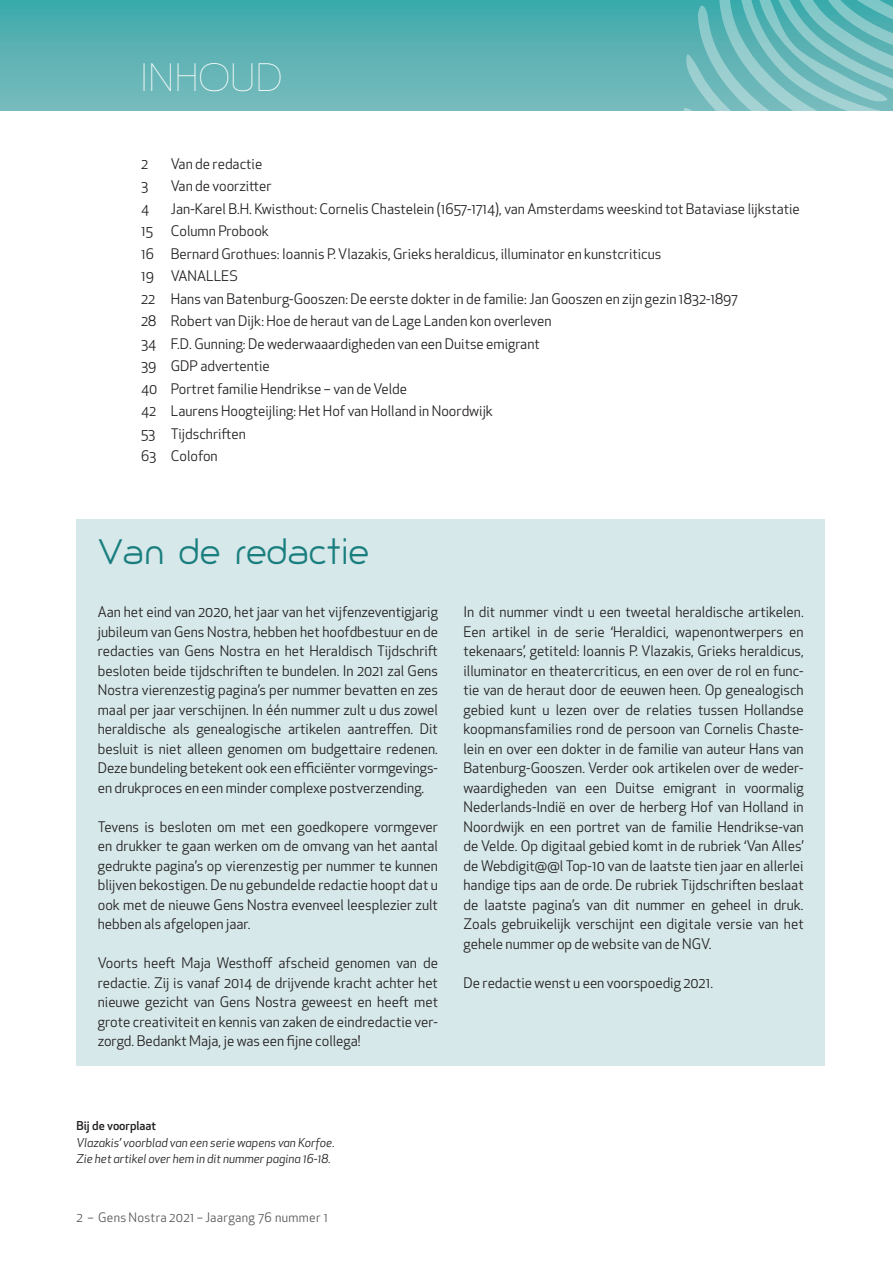
<style>
.page{position:relative;width:893px;height:1263px;background:#fff}
.page>*{position:absolute;margin:0;border:0;box-sizing:border-box;transform-origin:0 0}
.t1{font:100 37.5px "Giorgio";letter-spacing:.05em;color:#fff}
.t2{font:33px "Giorgio";color:#1a7e7f}
.t3{font:14.25px/19.5px "Apex New";color:#231f20;text-align:justify}
.t4{font:12.75px "Apex New";letter-spacing:.025em;color:#57585a}
.t5{font:italic 12px/16.5px "Apex New";color:#231f20}
.t6{font:500 12px "Apex New";color:#231f20}
</style>
<div class="page">
<div style="left:0;top:0;width:893px;height:111px;background:linear-gradient(to bottom,#3da9ab,#7bbbbd)"></div>
<svg style="left:683px;top:0;width:210px;height:111px;background:#75bebf"></svg>
<div style="left:77px;top:520px;width:748px;height:546px;background:#d6e8e9"></div>
<h1 class="t1" style="left:141px;top:55px;width:142px">INHOUD</h1>
<p class="t3" style="left:141px;top:154px;width:9px">2</p>
<p class="t3" style="left:171px;top:154px;width:93px">Van de redactie</p>
<p class="t3" style="left:141px;top:176px;width:9px">3</p>
<p class="t3" style="left:171px;top:176px;width:102px">Van de voorzitter</p>
<p class="t3" style="left:141px;top:199px;width:10px">4</p>
<p class="t3" style="left:171px;top:199px;width:631px">Jan-Karel B.H. Kwisthout: Cornelis Chastelein (1657-1714), van Amsterdams weeskind tot Bataviase lijkstatie</p>
<p class="t3" style="left:141px;top:221px;width:13px">15</p>
<p class="t3" style="left:141px;top:220px;width:598px;line-height:22.5px;text-align:left;text-indent:30px">Column Probook<br>16 Bernard Grothues: Ioannis P. Vlazakis, Grieks heraldicus, illuminator en kunstcriticus<br>19 VANALLES<br>22 Hans van Batenburg-Gooszen: De eerste dokter in de familie: Jan Gooszen en zijn gezin 1832-1897<br>28 Robert van Dijk: Hoe de heraut van de Lage Landen kon overleven<br>34 F.D. Gunning: De wederwaaardigheden van een Duitse emigrant<br>39 GDP advertentie<br>40 Portret familie Hendrikse – van de Velde<br>42 Laurens Hoogteijling: Het Hof van Holland in Noordwijk<br>53 Tijdschriften<br>63 Colofon</p>
<h2 class="t2" style="left:98px;top:531px;width:273px">Van de redactie</h2>
<p class="t3" style="left:98px;top:602px;width:342px">Aan het eind van 2020, het jaar van het vijfenzeventigjarig jubileum van Gens Nostra, hebben het hoofdbestuur en de redacties van Gens Nostra en het Heraldisch Tijdschrift besloten beide tijdschriften te bundelen. In 2021 zal Gens Nostra vierenzestig pagina’s per nummer bevatten en zes maal per jaar verschijnen. In één nummer zult u dus zowel heraldische als genealogische artikelen aantreffen. Dit besluit is niet alleen genomen om budgettaire redenen.<br>Deze bundeling betekent ook een efficiënter vormgevings&shy;en drukproces en een minder complexe postverzending.</p>
<p class="t3" style="left:98px;top:817px;width:342px">Tevens is besloten om met een goedkopere vormgever en drukker te gaan werken om de omvang van het aantal gedrukte pagina’s op vierenzestig per nummer te kunnen blijven bekostigen. De nu gebundelde redactie hoopt dat u ook met de nieuwe Gens Nostra evenveel leesplezier zult hebben als afgelopen jaar.</p>
<p class="t3" style="left:98px;top:953px;width:342px">Voorts heeft Maja Westhoff afscheid genomen van de redactie. Zij is vanaf 2014 de drijvende kracht achter het nieuwe gezicht van Gens Nostra geweest en heeft met grote creativiteit en kennis van zaken de eindredactie ver&shy;zorgd. Bedankt Maja, je was een fijne collega!</p>
<p class="t3" style="left:463px;top:602px;width:342px">In dit nummer vindt u een tweetal heraldische artikelen.<br>Een artikel in de serie ‘Heraldici, wapenontwerpers en tekenaars’, getiteld: Ioannis P. Vlazakis, Grieks heraldicus, illuminator en theatercriticus, en een over de rol en func&shy;tie van de heraut door de eeuwen heen. Op genealogisch gebied kunt u lezen over de relaties tussen Hollandse koopmansfamilies rond de persoon van Cornelis Chaste&shy;lein en over een dokter in de familie van auteur Hans van Batenburg-Gooszen. Verder ook artikelen over de weder&shy;waardigheden van een Duitse emigrant in voormalig Nederlands-Indië en over de herberg Hof van Holland in Noordwijk en een portret van de familie Hendrikse-van de Velde. Op digitaal gebied komt in de rubriek ‘Van Alles’ de Webdigit@@l Top-10 van de laatste tien jaar en allerlei handige tips aan de orde. De rubriek Tijdschriften beslaat de laatste pagina’s van dit nummer en geheel in druk.<br>Zoals gebruikelijk verschijnt een digitale versie van het gehele nummer op de website van de NGV.</p>
<p class="t3" style="left:463px;top:973px;width:251px">De redactie wenst u een voorspoedig 2021.</p>
<p class="t6" style="left:77px;top:1118px;width:81px">Bij de voorplaat</p>
<p class="t5" style="left:77px;top:1134px;width:260px">Vlazakis’ voorblad van een serie wapens van Korfoe.<br>Zie het artikel over hem in dit nummer pagina 16-18.</p>
<p class="t4" style="left:77px;top:1209px;width:253px">2 – Gens Nostra 2021 – Jaargang 76 nummer 1</p>
</div>
